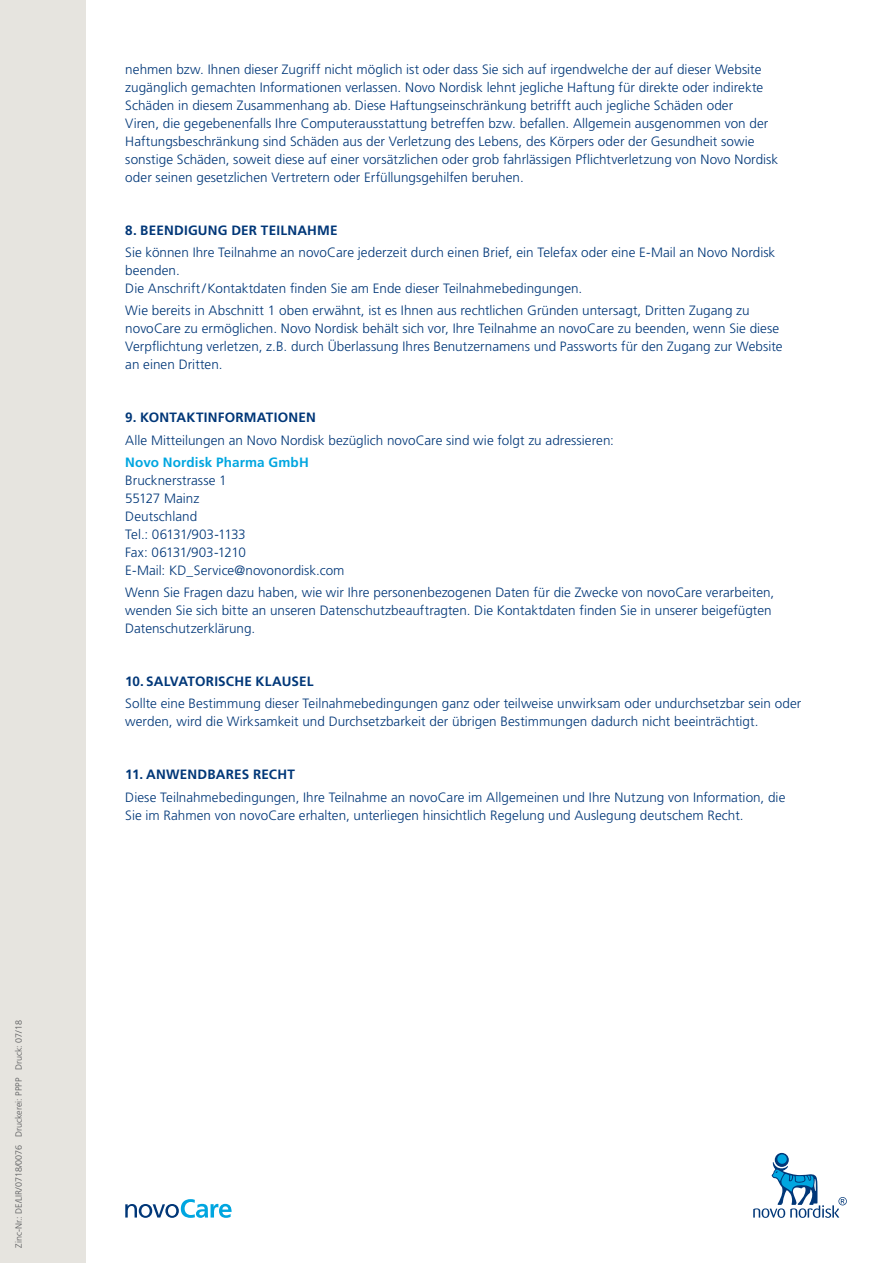
<style>
.page{position:relative;width:893px;height:1263px;background:#fff}
.page>*{position:absolute;margin:0;border:0;box-sizing:border-box;transform-origin:0 0}
.t1{font:300 13.5px/18px "Frutiger";color:#013778}
.t2{font:700 13.5px "Frutiger";letter-spacing:.015em;color:#013778}
.t3{font:700 13.5px "Frutiger";letter-spacing:.01em;color:#00a6e0}
.t4{font:300 9px "Frutiger";color:#57585a}
</style>
<div class="page">
<div style="left:0;top:0;width:85px;height:1263px;background:#e6e4df"></div>
<div style="left:775px;top:1153px;width:14px;height:14px;background:#013778;border-radius:50%"></div>
<div style="left:777px;top:1154px;width:10px;height:10px;background:#00a6e0;border-radius:50%"></div>
<svg style="left:753px;top:1161px;width:94px;height:57px"></svg>
<svg style="left:125px;top:1199px;width:107px;height:19px"></svg>
<p class="t4" style="left:14px;top:1248px;width:229px;rotate:-90deg">Zinc-Nr.: DE/LIR/0718/0076 Druckerei: PPPP Druck: 07/18</p>
<p class="t1" style="left:125px;top:60px;width:654px">nehmen bzw. Ihnen dieser Zugriff nicht möglich ist oder dass Sie sich auf irgendwelche der auf dieser Website zugänglich gemachten Informationen verlassen. Novo Nordisk lehnt jegliche Haftung für direkte oder indirekte Schäden in diesem Zusammenhang ab. Diese Haftungseinschränkung betrifft auch jegliche Schäden oder<br>Viren, die gegebenenfalls Ihre Computerausstattung betreffen bzw. befallen. Allgemein ausgenommen von der Haftungsbeschränkung sind Schäden aus der Verletzung des Lebens, des Körpers oder der Gesundheit sowie sonstige Schäden, soweit diese auf einer vorsätzlichen oder grob fahrlässigen Pflichtverletzung von Novo Nordisk oder seinen gesetzlichen Vertretern oder Erfüllungsgehilfen beruhen.</p>
<p class="t2" style="left:125px;top:222px;width:214px">8. BEENDIGUNG DER TEILNAHME</p>
<p class="t1" style="left:125px;top:244px;width:652px">Sie können Ihre Teilnahme an novoCare jederzeit durch einen Brief, ein Telefax oder eine E-Mail an Novo Nordisk beenden.<br>Die Anschrift/Kontaktdaten finden Sie am Ende dieser Teilnahmebedingungen.</p>
<p class="t1" style="left:125px;top:302px;width:659px">Wie bereits in Abschnitt 1 oben erwähnt, ist es Ihnen aus rechtlichen Gründen untersagt, Dritten Zugang zu novoCare zu ermöglichen. Novo Nordisk behält sich vor, Ihre Teilnahme an novoCare zu beenden, wenn Sie diese Verpflichtung verletzen, z.B. durch Überlassung Ihres Benutzernamens und Passworts für den Zugang zur Website an einen Dritten.</p>
<p class="t2" style="left:125px;top:410px;width:192px">9. KONTAKTINFORMATIONEN</p>
<p class="t1" style="left:125px;top:431px;width:490px">Alle Mitteilungen an Novo Nordisk bezüglich novoCare sind wie folgt zu adressieren:</p>
<p class="t3" style="left:125px;top:454px;width:185px">Novo Nordisk Pharma GmbH</p>
<p class="t1" style="left:125px;top:471px;width:221px">Brucknerstrasse 1<br>55127 Mainz<br>Deutschland<br>Tel.: 06131/903-1133<br>Fax: 06131/903-1210<br>E-Mail: KD_Service@novonordisk.com</p>
<p class="t1" style="left:125px;top:584px;width:650px">Wenn Sie Fragen dazu haben, wie wir Ihre personenbezogenen Daten für die Zwecke von novoCare verarbeiten, wenden Sie sich bitte an unseren Datenschutzbeauftragten. Die Kontaktdaten finden Sie in unserer beigefügten<br>Datenschutzerklärung.</p>
<p class="t2" style="left:125px;top:673px;width:190px">10. SALVATORISCHE KLAUSEL</p>
<p class="t1" style="left:125px;top:695px;width:678px">Sollte eine Bestimmung dieser Teilnahmebedingungen ganz oder teilweise unwirksam oder undurchsetzbar sein oder werden, wird die Wirksamkeit und Durchsetzbarkeit der übrigen Bestimmungen dadurch nicht beeinträchtigt.</p>
<p class="t2" style="left:125px;top:767px;width:171px">11. ANWENDBARES RECHT</p>
<p class="t1" style="left:125px;top:788px;width:662px">Diese Teilnahmebedingungen, Ihre Teilnahme an novoCare im Allgemeinen und Ihre Nutzung von Information, die<br>Sie im Rahmen von novoCare erhalten, unterliegen hinsichtlich Regelung und Auslegung deutschem Recht.</p>
</div>
